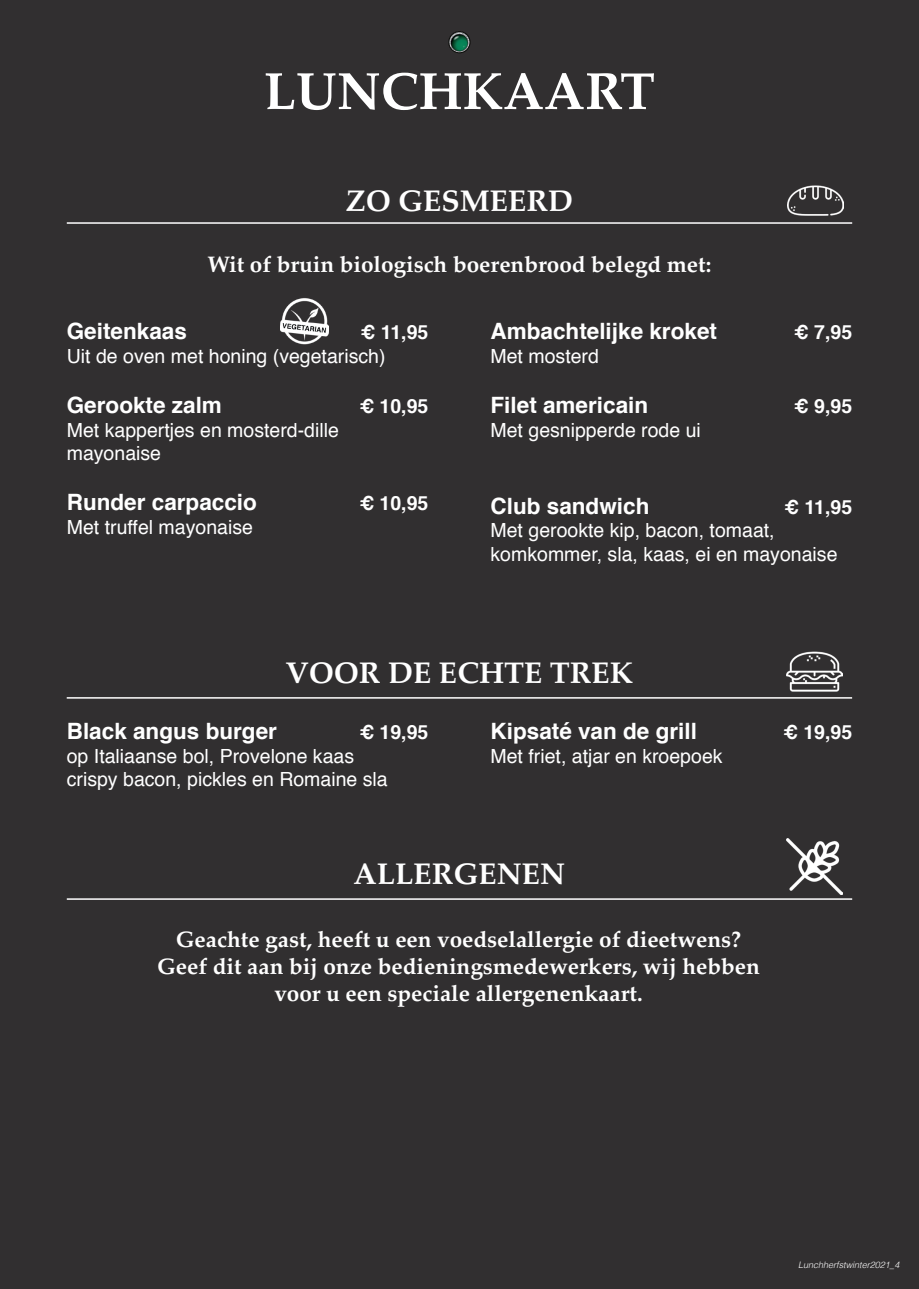
<style>
.page{position:relative;width:919px;height:1289px;background:#fff}
.page>*{position:absolute;margin:0;border:0;box-sizing:border-box;transform-origin:0 0}
.t1{font:700 52.5px "Palatino";color:#fff}
.t2{font:700 30px "Palatino";color:#fff}
.t3{font:700 22.5px/27px "Palatino";color:#fff;text-align:center}
.t4{font:700 22.5px "Helvetica";color:#fff}
.t5{font:19.5px/23.4px "Helvetica";color:#fff}
.t6{font:700 19.5px "Helvetica";color:#fff}
.t7{font:italic 300 9px "Helvetica";color:#fff}
</style>
<div class="page">
<div style="left:0;top:0;width:918px;height:1288px;background:#312f30"></div>
<img style="left:449px;top:32px;width:21px;height:21px;border-radius:11px">
<div style="left:448px;top:31px;width:22px;height:22px;border:1px solid #0c0806;border-radius:50%"></div>
<hr style="left:67px;top:222px;width:785px;height:2px;background:#fff">
<img style="left:787px;top:185px;width:56px;height:39px">
<hr style="left:67px;top:697px;width:785px;height:1px;background:#fff">
<hr style="left:67px;top:898px;width:785px;height:1px;background:#fff">
<img style="left:786px;top:651px;width:56px;height:48px">
<img style="left:786px;top:838px;width:56px;height:56px">
<img style="left:280px;top:298px;width:48px;height:47px">
<h1 class="t1" style="left:264px;top:46px;width:392px">LUNCHKAART</h1>
<h2 class="t2" style="left:345px;top:175px;width:229px">ZO GESMEERD</h2>
<p class="t3" style="left:207px;top:250px;width:505px">Wit of bruin biologisch boerenbrood belegd met:</p>
<p class="t4" style="left:67px;top:313px;width:122px">Geitenkaas</p>
<p class="t6" style="left:361px;top:317px;width:69px">€ 11,95</p>
<p class="t5" style="left:67px;top:345px;width:320px">Uit de oven met honing (vegetarisch)</p>
<p class="t4" style="left:67px;top:387px;width:157px">Gerookte zalm</p>
<p class="t6" style="left:359px;top:390px;width:70px">€ 10,95</p>
<p class="t5" style="left:67px;top:418px;width:274px">Met kappertjes en mosterd-dille mayonaise</p>
<p class="t4" style="left:67px;top:484px;width:192px">Runder carpaccio</p>
<p class="t6" style="left:359px;top:488px;width:70px">€ 10,95</p>
<p class="t5" style="left:67px;top:516px;width:188px">Met truffel mayonaise</p>
<p class="t4" style="left:490px;top:313px;width:228px">Ambachtelijke kroket</p>
<p class="t6" style="left:794px;top:317px;width:59px">€ 7,95</p>
<p class="t5" style="left:490px;top:345px;width:110px">Met mosterd</p>
<p class="t4" style="left:490px;top:387px;width:159px">Filet americain</p>
<p class="t6" style="left:794px;top:390px;width:59px">€ 9,95</p>
<p class="t5" style="left:490px;top:418px;width:212px">Met gesnipperde rode ui</p>
<p class="t4" style="left:490px;top:488px;width:160px">Club sandwich</p>
<p class="t6" style="left:784px;top:491px;width:69px">€ 11,95</p>
<p class="t5" style="left:490px;top:519px;width:348px">Met gerookte kip, bacon, tomaat, komkommer, sla, kaas, ei en mayonaise</p>
<h2 class="t2" style="left:285px;top:647px;width:349px">VOOR DE ECHTE TREK</h2>
<p class="t4" style="left:67px;top:713px;width:212px">Black angus burger</p>
<p class="t6" style="left:359px;top:716px;width:70px">€ 19,95</p>
<p class="t5" style="left:67px;top:744px;width:322px">op Italiaanse bol, Provelone kaas crispy bacon, pickles en Romaine sla</p>
<p class="t4" style="left:490px;top:713px;width:208px">Kipsaté van de grill</p>
<p class="t6" style="left:783px;top:716px;width:70px">€ 19,95</p>
<p class="t5" style="left:490px;top:744px;width:233px">Met friet, atjar en kroepoek</p>
<h2 class="t2" style="left:353px;top:848px;width:213px">ALLERGENEN</h2>
<p class="t3" style="left:157px;top:924px;width:604px">Geachte gast, heeft u een voedselallergie of dieetwens?<br>Geef dit aan bij onze bedieningsmedewerkers, wij hebben voor u een speciale allergenenkaart.</p>
<p class="t7" style="left:798px;top:1256px;width:103px">Lunchherfstwinter2021_4</p>
</div>
